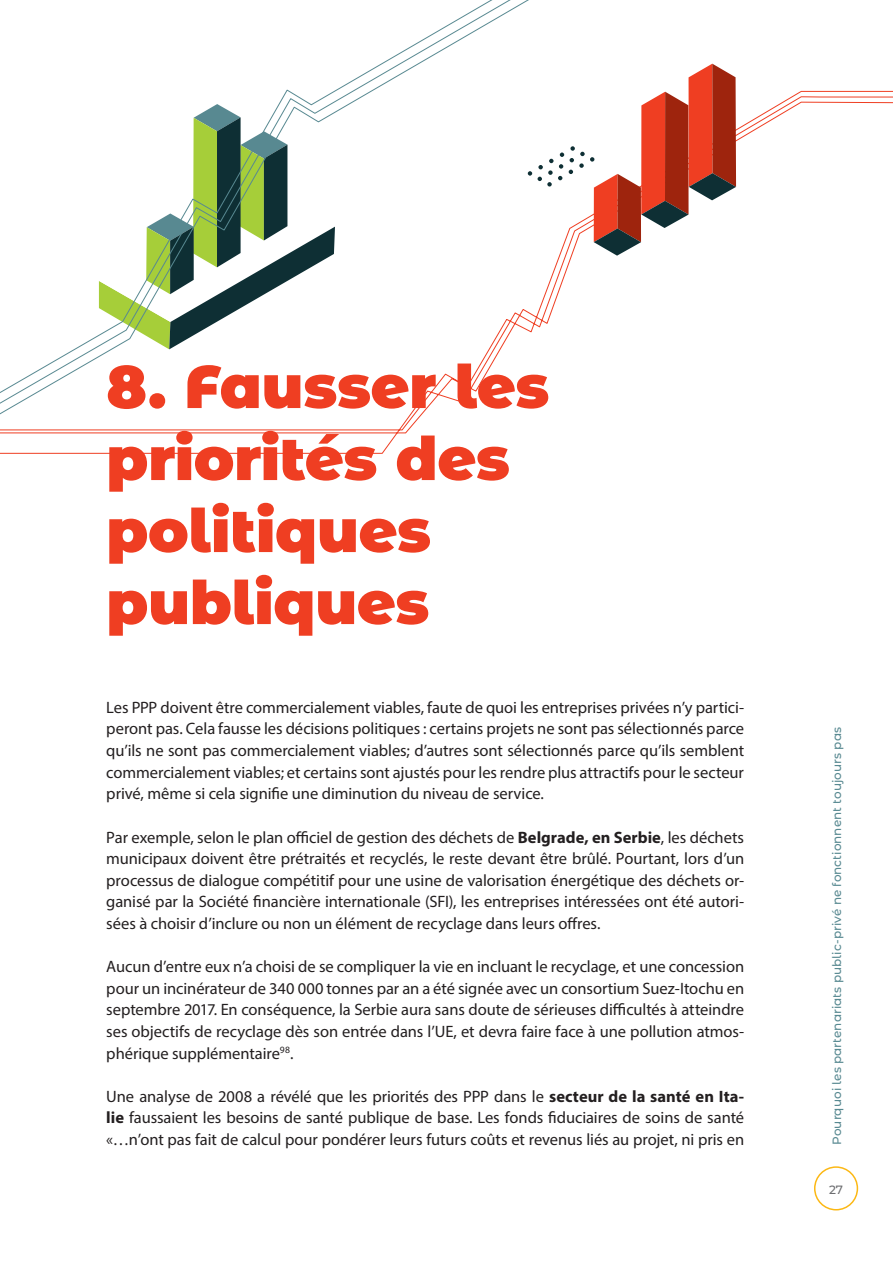
<style>
.page{position:relative;width:893px;height:1263px;background:#fff}
.page>*{position:absolute;margin:0;border:0;box-sizing:border-box;transform-origin:0 0}
.t1{font:900 60px/72px "Montserrat Alternates";letter-spacing:-.005em;color:#ef3e22}
.t2{font:16.5px/21.6px "Myriad Pro";letter-spacing:-.005em;color:#231f20;text-align:justify}
.t3{font:500 12px "Montserrat Alternates";letter-spacing:.005em;color:#588991}
.t4{font:500 12px "Montserrat Alternates";color:#6c6d70}
.s1{font-weight:700}
</style>
<div class="page">
<div style="left:814px;top:1166px;width:44px;height:44px;border:2px solid #fcb814;border-radius:50%"></div>
<svg style="left:0;top:90px;width:893px;height:364px"></svg>
<svg style="left:0;top:0;width:709px;height:448px"></svg>
<svg style="left:99px;top:104px;width:236px;height:245px"></svg>
<svg style="left:538px;top:64px;width:198px;height:192px"></svg>
<p class="t1" style="left:106px;top:347px;width:445px">8. Fausser les priorités des politiques publiques</p>
<p class="t2" style="left:106px;top:696px;width:639px">Les PPP doivent être commercialement viables, faute de quoi les entreprises privées n’y partici&shy;peront pas. Cela fausse les décisions politiques : certains projets ne sont pas sélectionnés parce qu’ils ne sont pas commercialement viables; d’autres sont sélectionnés parce qu’ils semblent commercialement viables; et certains sont ajustés pour les rendre plus attractifs pour le secteur privé, même si cela signifie une diminution du niveau de service.</p>
<p class="t2" style="left:106px;top:826px;width:639px">Par exemple, selon le plan officiel de gestion des déchets de <span class="s1">Belgrade, en Serbie</span>, les déchets municipaux doivent être prétraités et recyclés, le reste devant être brûlé. Pourtant, lors d’un processus de dialogue compétitif pour une usine de valorisation énergétique des déchets or&shy;ganisé par la Société financière internationale (SFI), les entreprises intéressées ont été autori&shy;sées à choisir d’inclure ou non un élément de recyclage dans leurs offres.</p>
<p class="t2" style="left:106px;top:955px;width:639px">Aucun d’entre eux n’a choisi de se compliquer la vie en incluant le recyclage, et une concession pour un incinérateur de 340 000 tonnes par an a été signée avec un consortium Suez-Itochu en septembre 2017. En conséquence, la Serbie aura sans doute de sérieuses difficultés à atteindre ses objectifs de recyclage dès son entrée dans l’UE, et devra faire face à une pollution atmos&shy;phérique supplémentaire<sup>98</sup>.</p>
<p class="t2" style="left:106px;top:1085px;width:639px">Une analyse de 2008 a révélé que les priorités des PPP dans le <span class="s1">secteur de la santé en Ita&shy;lie</span> faussaient les besoins de santé publique de base. Les fonds fiduciaires de soins de santé «…n’ont pas fait de calcul pour pondérer leurs futurs coûts et revenus liés au projet, ni pris en</p>
<p class="t3" style="left:828px;top:1145px;width:420px;rotate:-90deg">Pourquoi les partenariats public-privé ne fonctionnent toujours pas</p>
<p class="t4" style="left:829px;top:1181px;width:16px">27</p>
</div>
